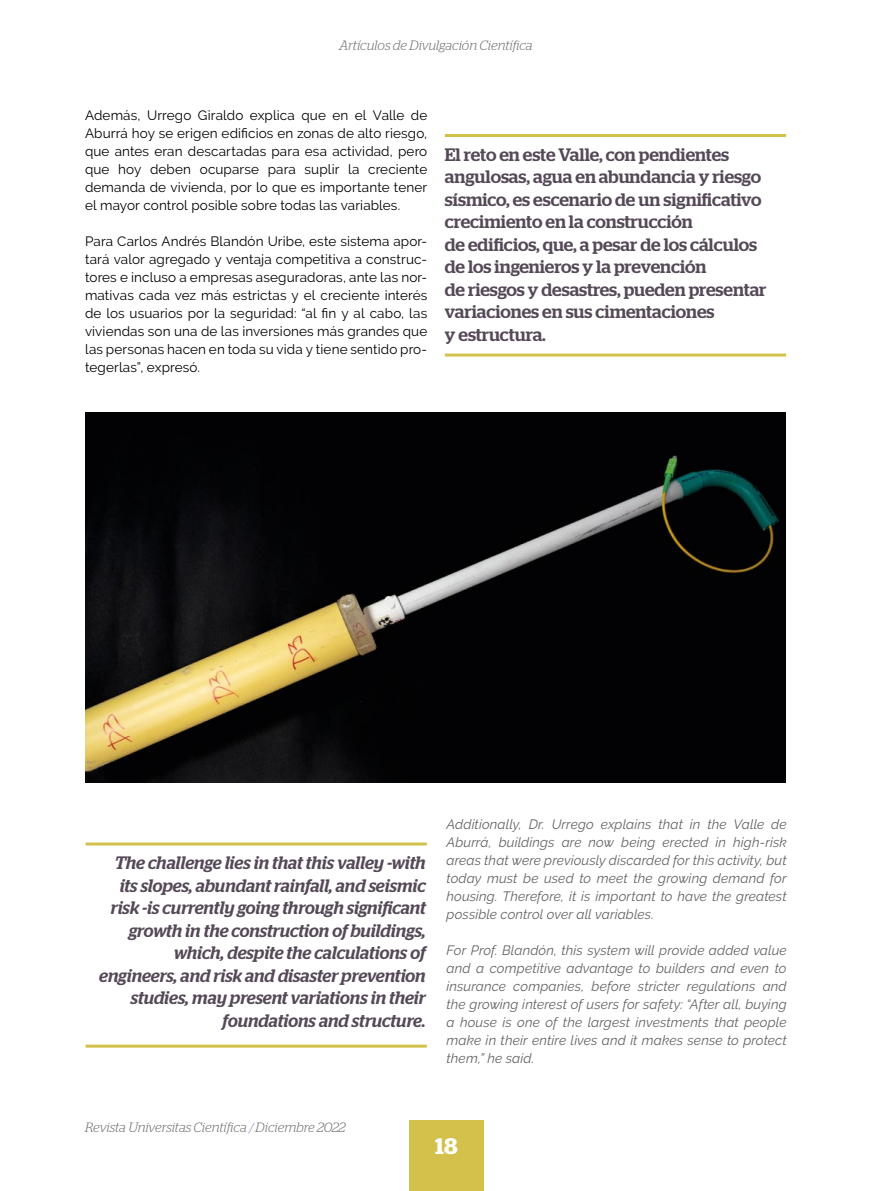
<style>
.page{position:relative;width:893px;height:1191px;background:#fff}
.page>*{position:absolute;margin:0;border:0;box-sizing:border-box;transform-origin:0 0}
.t1{font:600 22.5px "Stag";color:#fff}
.t2{font:italic 500 18px/22.5px "Stag";color:#554958;text-align:right}
.t3{font:500 18px/22.5px "Stag";color:#554958}
.t4{font:13.5px/18px "Raleway";letter-spacing:.01em;color:#000;text-align:justify}
.t5{font:italic 13.5px/18px "Raleway";letter-spacing:.01em;color:#646363;text-align:justify}
.t6{font:italic 300 13.5px "Stag";color:#706f6f}
.s1{color:#8a8ac3}
</style>
<div class="page">
<div style="left:409px;top:1120px;width:75px;height:71px;background:#d3c14b"></div>
<img style="left:85px;top:412px;width:700px;height:370px">
<hr style="left:445px;top:134px;width:341px;height:3px;background:#d3c14b">
<hr style="left:86px;top:842px;width:341px;height:3px;background:#d3c14b">
<hr style="left:445px;top:353px;width:341px;height:3px;background:#d3c14b">
<hr style="left:86px;top:1044px;width:341px;height:3px;background:#d3c14b">
<p class="t6" style="left:339px;top:37px;width:195px">Artículos de Divulgación Científica</p>
<p class="t4" style="left:85px;top:106px;width:344px">Además, Urrego Giraldo explica que en el Valle de Aburrá hoy se erigen edificios en zonas de alto riesgo, que antes eran descartadas para esa actividad, pero que hoy deben ocuparse para suplir la creciente demanda de vivienda, por lo que es importante tener el mayor control posible sobre todas las variables.</p>
<p class="t4" style="left:85px;top:232px;width:344px">Para Carlos Andrés Blandón Uribe, este sistema apor&shy;tará valor agregado y ventaja competitiva a construc&shy;tores e incluso a empresas aseguradoras, ante las nor&shy;mativas cada vez más estrictas y el creciente interés de los usuarios por la seguridad: “al fin y al cabo, las viviendas son una de las inversiones más grandes que las personas hacen en toda su vida y tiene sentido pro&shy;tegerlas”, expresó.</p>
<p class="t3" style="left:445px;top:143px;width:323px">El reto en este Valle, con pendientes angulosas, agua en abundancia y riesgo sísmico, es escenario de un significativo crecimiento en la construcción<br>de edificios, que, a pesar de los cálculos de los ingenieros y la prevención<br>de riesgos y desastres, pueden presentar variaciones en sus cimentaciones<br>y estructura.</p>
<p class="t2" style="left:99px;top:851px;width:328px">The challenge lies in that this valley -with its slopes, abundant rainfall, and seismic risk -is currently going through significant growth in the construction of buildings, which, despite the calculations of engineers, and risk and disaster prevention studies, may present variations in their foundations and structure.</p>
<p class="t5" style="left:446px;top:815px;width:342px">Additionally, Dr. Urrego explains that in the Valle de Aburrá, buildings are now being erected in high-risk areas that were previously discarded for this activity, but today must be used to meet the growing demand for housing. Therefore, it is important to have the greatest possible control over all variables.</p>
<p class="t5" style="left:446px;top:941px;width:342px">For Prof. Blandón, this system will provide added value and a competitive advantage to builders and even to insurance companies, before stricter regulations and the growing interest of users for safety: “After all, buying a house is one of the largest investments that people make in their entire lives and it makes sense to protect them,” he said.</p>
<p class="t6" style="left:85px;top:1119px;width:262px">Revista Universitas Científica <span class="s1">/</span> Diciembre 2022</p>
<h1 class="t1" style="left:435px;top:1132px;width:24px">18</h1>
</div>
